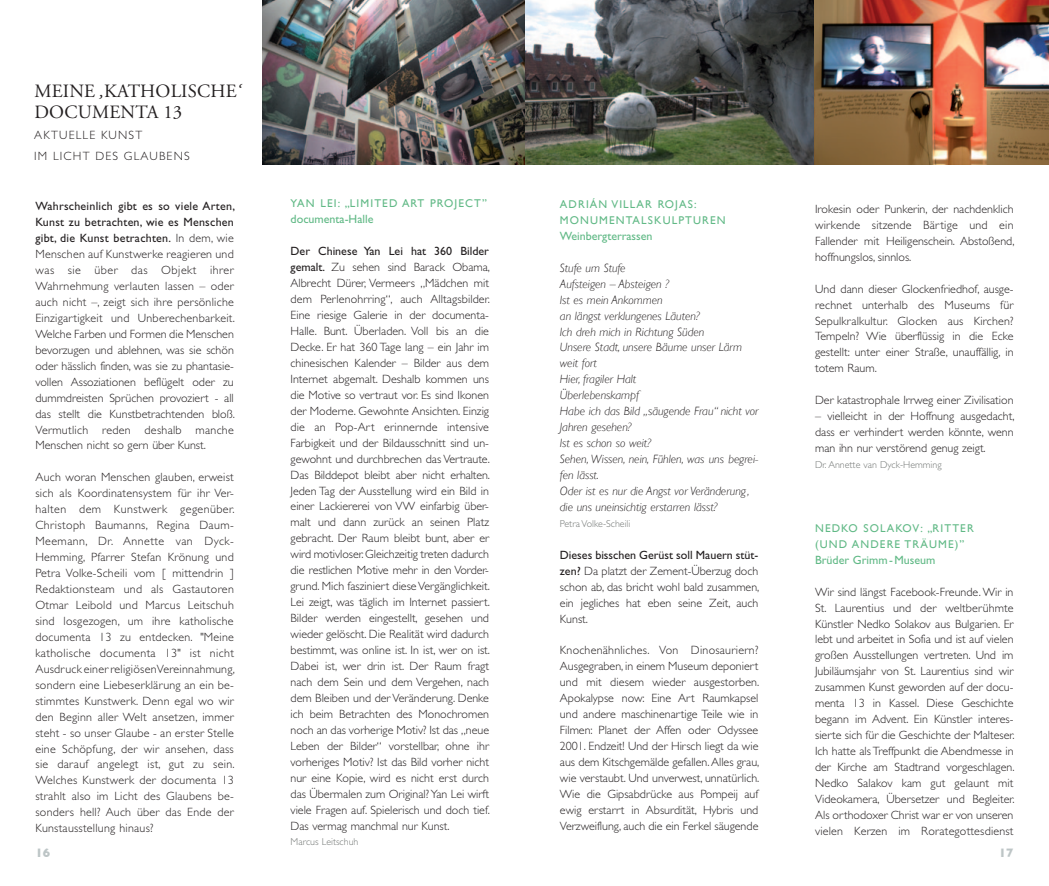
<style>
.page{position:relative;width:1049px;height:886px;background:#fff}
.page>*{position:absolute;margin:0;border:0;box-sizing:border-box;transform-origin:0 0}
.t1{font:18.75px/21.2px "Adobe Garamond Pro";letter-spacing:.01em;color:#231f20}
.t2{font:700 12.5px "Gill Sans";color:#bdc5c6}
.t3{font:300 12px/16px "Gill Sans Std";color:#231f20;text-align:justify}
.t4{font:italic 300 12px/16px "Gill Sans";color:#231f20}
.t5{font:12px "Gill Sans Std";color:#61b986}
.t6{font:11.25px/16px "Gill Sans";letter-spacing:.1em;color:#61b986}
.t7{font:300 10px "Gill Sans Std";color:#737775}
.s1{font-family:"Garamond Premr Pro";font-style:italic}
.s2{font-weight:400}
</style>
<div class="page">
<img style="left:262px;top:0;width:787px;height:165px">
<h1 class="t1" style="left:34px;top:81px;width:207px">MEINE <span class="s1">‚</span>KATHOLISCHE<span class="s1">‘<br></span>DOCUMENTA 13</h1>
<p class="t3" style="left:34px;top:127px;width:18px">Aktuelle</p>
<p class="t3" style="left:34px;top:125px;width:84px;line-height:21.2px;text-indent:67px">Kunst im Licht des</p>
<p class="t3" style="left:124px;top:148px;width:19px">Glaubens</p>
<p class="t3" style="left:35px;top:198px;width:201px"><span class="s2">Wahrscheinlich gibt es so viele Arten, Kunst zu betrachten, wie es Menschen gibt, die Kunst betrachten.</span> In dem, wie Menschen auf Kunstwerke reagieren und was sie über das Objekt ihrer Wahrnehmung verlauten lassen – oder auch nicht –, zeigt sich ihre persönliche Einzigartigkeit und Unberechenbarkeit.<br>Welche Farben und Formen die Menschen bevorzugen und ablehnen, was sie schön oder hässlich finden, was sie zu phantasie&shy;vollen Assoziationen beflügelt oder zu dummdreisten Sprüchen provoziert - all das stellt die Kunstbetrachtenden bloß.<br>Vermutlich reden deshalb manche Menschen nicht so gern über Kunst.</p>
<p class="t3" style="left:35px;top:469px;width:201px">Auch woran Menschen glauben, erweist sich als Koordinatensystem für ihr Ver&shy;halten dem Kunstwerk gegenüber.<br>Christoph Baumanns, Regina Daum-Meemann, Dr. Annette van Dyck-Hemming, Pfarrer Stefan Krönung und Petra Volke-Scheili vom [ mittendrin ] Redaktionsteam und als Gastautoren Otmar Leibold und Marcus Leitschuh sind losgezogen, um ihre katholische documenta 13 zu entdecken. "Meine katholische documenta 13" ist nicht Ausdruck einer religiösen Vereinnahmung, sondern eine Liebeserklärung an ein be&shy;stimmtes Kunstwerk. Denn egal wo wir den Beginn aller Welt ansetzen, immer steht - so unser Glaube - an erster Stelle eine Schöpfung, der wir ansehen, dass sie darauf angelegt ist, gut zu sein.<br>Welches Kunstwerk der documenta 13 strahlt also im Licht des Glaubens be&shy;sonders hell? Auch über das Ende der Kunstausstellung hinaus?</p>
<p class="t6" style="left:291px;top:196px;width:198px">YAN LEI: „LIMITED ART PROJECT”</p>
<p class="t5" style="left:291px;top:212px;width:84px">documenta-Halle</p>
<p class="t3" style="left:291px;top:243px;width:201px"><span class="s2">Der Chinese Yan Lei hat 360 Bilder gemalt.</span> Zu sehen sind Barack Obama, Albrecht Dürer, Vermeers „Mädchen mit dem Perlenohrring“, auch Alltagsbilder.<br>Eine riesige Galerie in der documenta-Halle. Bunt. Überladen. Voll bis an die Decke. Er hat 360 Tage lang – ein Jahr im chinesischen Kalender – Bilder aus dem Internet abgemalt. Deshalb kommen uns die Motive so vertraut vor. Es sind Ikonen der Moderne. Gewohnte Ansichten. Einzig die an Pop-Art erinnernde intensive Farbigkeit und der Bildausschnitt sind un&shy;gewohnt und durchbrechen das Vertraute.<br>Das Bilddepot bleibt aber nicht erhalten.<br>Jeden Tag der Ausstellung wird ein Bild in einer Lackiererei von VW einfarbig über&shy;malt und dann zurück an seinen Platz gebracht. Der Raum bleibt bunt, aber er wird motivloser. Gleichzeitig treten dadurch die restlichen Motive mehr in den Vorder&shy;grund. Mich fasziniert diese Vergänglichkeit.<br>Lei zeigt, was täglich im Internet passiert.<br>Bilder werden eingestellt, gesehen und wieder gelöscht. Die Realität wird dadurch bestimmt, was online ist. In ist, wer on ist.<br>Dabei ist, wer drin ist. Der Raum fragt nach dem Sein und dem Vergehen, nach dem Bleiben und der Veränderung. Denke ich beim Betrachten des Monochromen noch an das vorherige Motiv? Ist das „neue Leben der Bilder“ vorstellbar, ohne ihr vorheriges Motiv? Ist das Bild vorher nicht nur eine Kopie, wird es nicht erst durch das Übermalen zum Original? Yan Lei wirft viele Fragen auf. Spielerisch und doch tief.<br>Das vermag manchmal nur Kunst.</p>
<p class="t7" style="left:291px;top:836px;width:69px">Marcus Leitschuh</p>
<p class="t6" style="left:560px;top:196px;width:167px">ADRIÁN VILLAR ROJAS:<br>MONUMENTALSKULPTUREN</p>
<p class="t5" style="left:560px;top:229px;width:94px">Weinbergterrassen</p>
<p class="t4" style="left:560px;top:260px;width:200px">Stufe um Stufe<br>Aufsteigen – Absteigen ?<br>Ist es mein Ankommen<br>an längst verklungenes Läuten?<br>Ich dreh mich in Richtung Süden<br>Unsere Stadt, unsere Bäume unser Lärm weit fort<br>Hier, fragiler Halt<br>Überlebenskampf<br>Habe ich das Bild „säugende Frau“ nicht vor<br>Jahren gesehen?<br>Ist es schon so weit?<br>Sehen, Wissen, nein, Fühlen, was uns begrei&shy;fen lässt.<br>Oder ist es nur die Angst vor Veränderung , die uns uneinsichtig erstarren lässt?</p>
<p class="t7" style="left:560px;top:518px;width:72px">Petra Volke-Scheili</p>
<p class="t3" style="left:560px;top:547px;width:201px"><span class="s2">Dieses bisschen Gerüst soll Mauern stüt&shy;zen?</span> Da platzt der Zement-Überzug doch schon ab, das bricht wohl bald zusammen, ein jegliches hat eben seine Zeit, auch Kunst.</p>
<p class="t3" style="left:560px;top:642px;width:201px">Knochenähnliches. Von Dinosauriern?<br>Ausgegraben, in einem Museum deponiert und mit diesem wieder ausgestorben.<br>Apokalypse now: Eine Art Raumkapsel und andere maschinenartige Teile wie in Filmen: Planet der Affen oder Odyssee 2001. Endzeit! Und der Hirsch liegt da wie aus dem Kitschgemälde gefallen. Alles grau, wie verstaubt. Und unverwest, unnatürlich.<br>Wie die Gipsabdrücke aus Pompeij auf ewig erstarrt in Absurdität, Hybris und Verzweiflung, auch die ein Ferkel säugende</p>
<p class="t3" style="left:815px;top:201px;width:201px">Irokesin oder Punkerin, der nachdenklich wirkende sitzende Bärtige und ein Fallender mit Heiligenschein. Abstoßend, hoffnungslos, sinnlos.</p>
<p class="t3" style="left:815px;top:281px;width:200px">Und dann dieser Glockenfriedhof, ausge&shy;rechnet unterhalb des Museums für Sepulkralkultur. Glocken aus Kirchen?<br>Tempeln? Wie überflüssig in die Ecke gestellt: unter einer Straße, unauffällig, in totem Raum.</p>
<p class="t3" style="left:815px;top:392px;width:200px">Der katastrophale Irrweg einer Zivilisation</p>
<p class="t3" style="left:815px;top:408px;width:201px">– vielleicht in der Hoffnung ausgedacht, dass er verhindert werden könnte, wenn man ihn nur verstörend genug zeigt.</p>
<p class="t7" style="left:815px;top:459px;width:128px">Dr. Annette van Dyck-Hemming</p>
<p class="t6" style="left:815px;top:520px;width:160px">NEDKO SOLAKOV: „RITTER (UND ANDERE TRÄUME)”</p>
<p class="t5" style="left:815px;top:553px;width:122px">Brüder Grimm-Museum</p>
<p class="t3" style="left:815px;top:584px;width:201px">Wir sind längst Facebook-Freunde. Wir in St. Laurentius und der weltberühmte Künstler Nedko Solakov aus Bulgarien. Er lebt und arbeitet in Sofia und ist auf vielen großen Ausstellungen vertreten. Und im Jubiläumsjahr von St. Laurentius sind wir zusammen Kunst geworden auf der docu&shy;menta 13 in Kassel. Diese Geschichte begann im Advent. Ein Künstler interes&shy;sierte sich für die Geschichte der Malteser.<br>Ich hatte als Treffpunkt die Abendmesse in der Kirche am Stadtrand vorgeschlagen.<br>Nedko Salakov kam gut gelaunt mit Videokamera, Übersetzer und Begleiter.<br>Als orthodoxer Christ war er von unseren vielen Kerzen im Rorategottesdienst</p>
<p class="t2" style="left:35px;top:846px;width:16px">16</p>
<p class="t2" style="left:999px;top:846px;width:16px">17</p>
</div>
